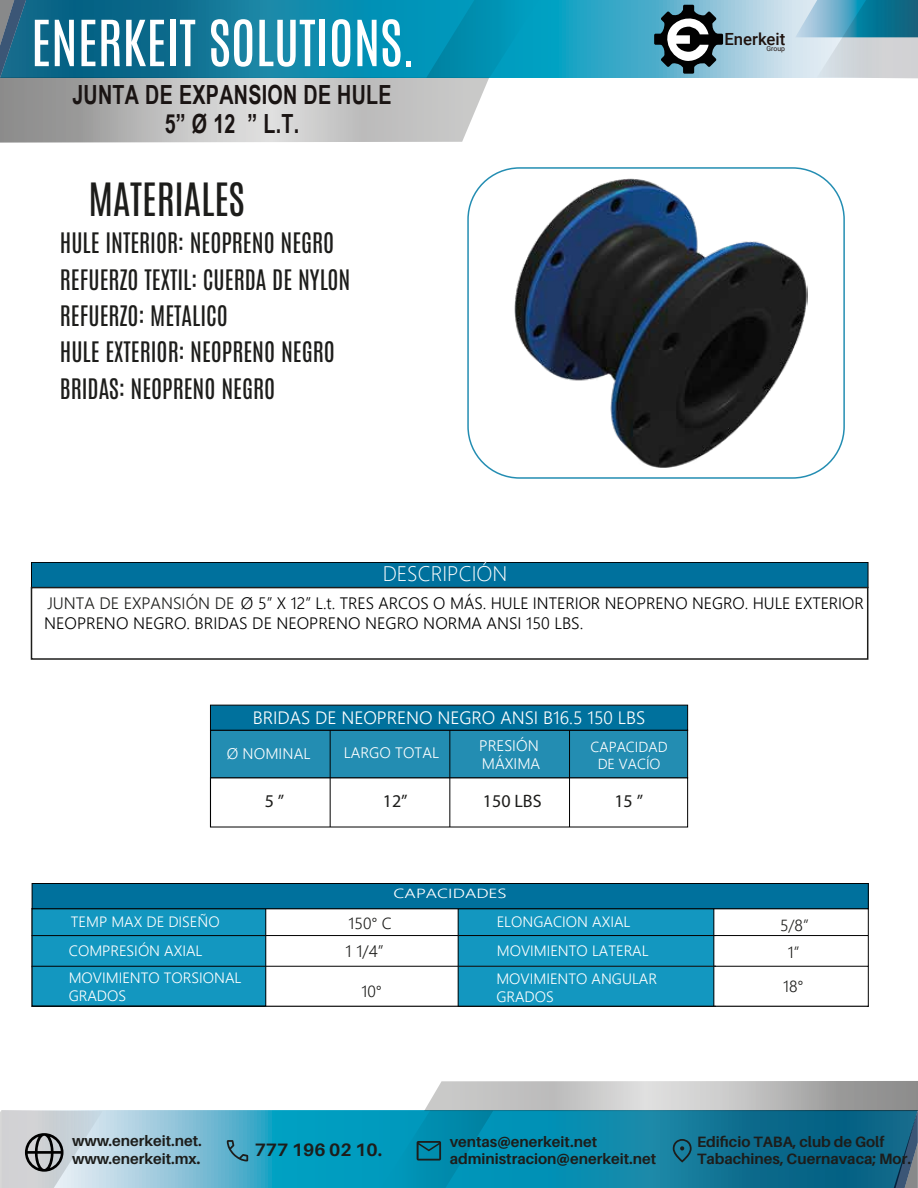
<style>
.page{position:relative;width:918px;height:1188px;background:#fff}
.page>*{position:absolute;margin:0;border:0;box-sizing:border-box;transform-origin:0 0}
.t1{font:54px "Antonio";color:#fff}
.t2{font:39px "Antonio";color:#1d1d1b}
.t3{font:700 26.4px/28.8px "Arial Narrow";letter-spacing:.015em;color:#1a1413;text-align:center;scale:.91 1}
.t4{font:24px/36.3px "Antonio";color:#1d1d1b}
.t5{font:300 21px "Segoe UI";color:#fff}
.t6{font:18px "Myriad Pro";color:#1d1d1b}
.t7{font:700 18px "Aileron";color:#1d1d1b}
.t8{font:300 17.85px "Segoe UI";color:#fff}
.t9{font:500 16.8px "Roboto";color:#1f120e}
.t10{font:300 16.5px/20px "Segoe UI";color:#000}
.t11{font:300 16.5px "Segoe UI";color:#1d1d1b}
.t12{font:300 16.05px/27.2px "Segoe UI";color:#1d1d1b;text-align:center}
.t13{font:300 15.3px/18.3px "Segoe UI";letter-spacing:.005em;color:#fff}
.t14{font:300 15.15px "Segoe UI";color:#fff}
.t15{font:700 15px/16.4px "Aileron";color:#1d1d1b}
.t16{font:300 15px/18px "Segoe UI";color:#fff}
.t17{font:300 14.55px/17.4px "Segoe UI";color:#fff;text-align:center}
.t18{font:300 13.2px "Segoe UI";color:#fff;scale:1.35 1}
.t19{font:6.9px "Roboto";color:#1f120e}
.s1{color:#1d1d1b}
.s2{font-size:16.5px}
</style>
<div class="page">
<svg style="left:0;top:78px;width:489px;height:65px;background:#bfbfbe"></svg>
<svg style="left:0;top:0;width:918px;height:78px;background:#3294b2"></svg>
<svg style="left:103px;top:1110px;width:250px;height:78px;background:#57b5d0"></svg>
<svg style="left:227px;top:1140px;width:21px;height:21px"></svg>
<svg style="left:353px;top:1081px;width:565px;height:107px;background:#3d92aa"></svg>
<div style="left:210px;top:705px;width:478px;height:26px;background:#00719d"></div>
<div style="left:683px;top:5px;width:11px;height:69px;background:#010101"></div>
<div style="left:654px;top:34px;width:69px;height:11px;background:#010101"></div>
<svg style="left:658px;top:7px;width:63px;height:64px"></svg>
<div style="left:210px;top:730px;width:478px;height:48px;background:#238db2;border:1px solid #000"></div>
<hr style="left:210px;top:730px;width:1px;height:97px;background:#000">
<hr style="left:330px;top:730px;width:1px;height:97px;background:#000">
<hr style="left:449px;top:730px;width:1px;height:97px;background:#000">
<hr style="left:569px;top:730px;width:1px;height:97px;background:#000">
<div style="left:467px;top:167px;width:378px;height:312px;border:2px solid #238db2;border-radius:52px"></div>
<div style="left:32px;top:935px;width:837px;height:32px;border:1px solid #000"></div>
<div style="left:32px;top:902px;width:234px;height:104px;background:#1397c0"></div>
<div style="left:458px;top:909px;width:256px;height:97px;background:#1397c0"></div>
<div style="left:32px;top:883px;width:836px;height:26px;background:#00719d"></div>
<div style="left:32px;top:883px;width:837px;height:26px;border:1px solid #000"></div>
<hr style="left:32px;top:935px;width:234px;height:1px;background:#000">
<hr style="left:32px;top:966px;width:234px;height:1px;background:#000">
<hr style="left:32px;top:1006px;width:234px;height:1px;background:#000">
<hr style="left:458px;top:935px;width:258px;height:1px;background:#000">
<hr style="left:458px;top:966px;width:258px;height:1px;background:#000">
<hr style="left:458px;top:1006px;width:258px;height:1px;background:#000">
<div style="left:31px;top:562px;width:837px;height:26px;background:#00719d"></div>
<div style="left:31px;top:562px;width:837px;height:26px;border:1px solid #000"></div>
<div style="left:31px;top:587px;width:837px;height:73px;border:2px solid #1d1d1b"></div>
<img style="left:514px;top:178px;width:294px;height:290px">
<svg style="left:0;top:1110px;width:103px;height:78px;background:#c1c7cc"></svg>
<h1 class="t1" style="left:31px;top:5px;width:387px">ENERKEIT SOLUTIONS.</h1>
<h3 class="t3" style="left:72px;top:79px;width:353px">JUNTA DE EXPANSION DE HULE<br>5” Ø 12 ” L.T.</h3>
<h2 class="t2" style="left:88px;top:171px;width:158px">MATERIALES</h2>
<h3 class="t4" style="left:60px;top:225px;width:292px">HULE INTERIOR: NEOPRENO NEGRO<br>REFUERZO TEXTIL: CUERDA DE NYLON<br>REFUERZO: METALICO<br>HULE EXTERIOR: NEOPRENO NEGRO<br>BRIDAS: NEOPRENO NEGRO</h3>
<p class="t5" style="left:383px;top:554px;width:126px">DESCRIPCIÓN</p>
<p class="t9" style="left:724px;top:28px;width:63px">Enerkeit</p>
<p class="t19" style="left:767px;top:44px;width:20px">Group</p>
<p class="t10" style="left:44px;top:592px;width:821px"><span class="s1">JUNTA DE EXPANSIÓN DE</span> Ø 5” X 12” L.t. TRES ARCOS O MÁS. HULE INTERIOR NEOPRENO NEGRO. HULE EXTERIOR<br>NEOPRENO NEGRO. BRIDAS DE NEOPRENO NEGRO NORMA ANSI 150 LBS.</p>
<p class="t8" style="left:253px;top:701px;width:394px">BRIDAS DE NEOPRENO NEGRO ANSI B16.5 150 LBS</p>
<p class="t13" style="left:227px;top:743px;width:85px">Ø NOMINAL</p>
<p class="t14" style="left:344px;top:738px;width:97px">LARGO TOTAL</p>
<p class="t13" style="left:479px;top:735px;width:63px">PRESIÓN<br>MÁXIMA</p>
<p class="t17" style="left:591px;top:737px;width:79px">CAPACIDAD<br>DE VACÍO</p>
<p class="t6" style="left:265px;top:789px;width:21px">5 ”</p>
<p class="t6" style="left:383px;top:789px;width:26px">12”</p>
<p class="t6" style="left:483px;top:789px;width:60px">150 LBS</p>
<p class="t6" style="left:614px;top:789px;width:30px">15 ”</p>
<p class="t18" style="left:394px;top:881px;width:85px">CAPACIDADES</p>
<p class="t16" style="left:69px;top:906px;width:152px;line-height:29px">TEMP MAX DE DISEÑO<br>COMPRESIÓN AXIAL</p>
<p class="t16" style="left:497px;top:906px;width:153px;line-height:29.1px">ELONGACION AXIAL<br>MOVIMIENTO LATERAL</p>
<p class="t16" style="left:496px;top:968px;width:162px">MOVIMIENTO ANGULAR<br>GRADOS</p>
<p class="t12" style="left:349px;top:908px;width:45px">150° C</p>
<p class="t11" style="left:346px;top:936px;width:40px">1 1/4”</p>
<p class="t16" style="left:69px;top:968px;width:174px">MOVIMIENTO TORSIONAL<br>GRADOS</p>
<p class="t12" style="left:361px;top:976px;width:22px">10°</p>
<p class="t12" style="left:780px;top:910px;width:30px">5/8”<br>1”</p>
<p class="t12" style="left:783px;top:971px;width:22px">18°</p>
<p class="t15" style="left:72px;top:1132px;width:131px;line-height:18px">www.enerkeit.net. www.enerkeit.mx<span class="s2">.</span></p>
<p class="t7" style="left:255px;top:1140px;width:129px">777 196 02 10.</p>
<p class="t15" style="left:450px;top:1134px;width:208px">ventas@enerkeit.net administracion@enerkeit.net</p>
<p class="t15" style="left:697px;top:1134px;width:216px">Edificio TABA, club de Golf<br>Tabachines, Cuernavaca; Mor.</p>
</div>
